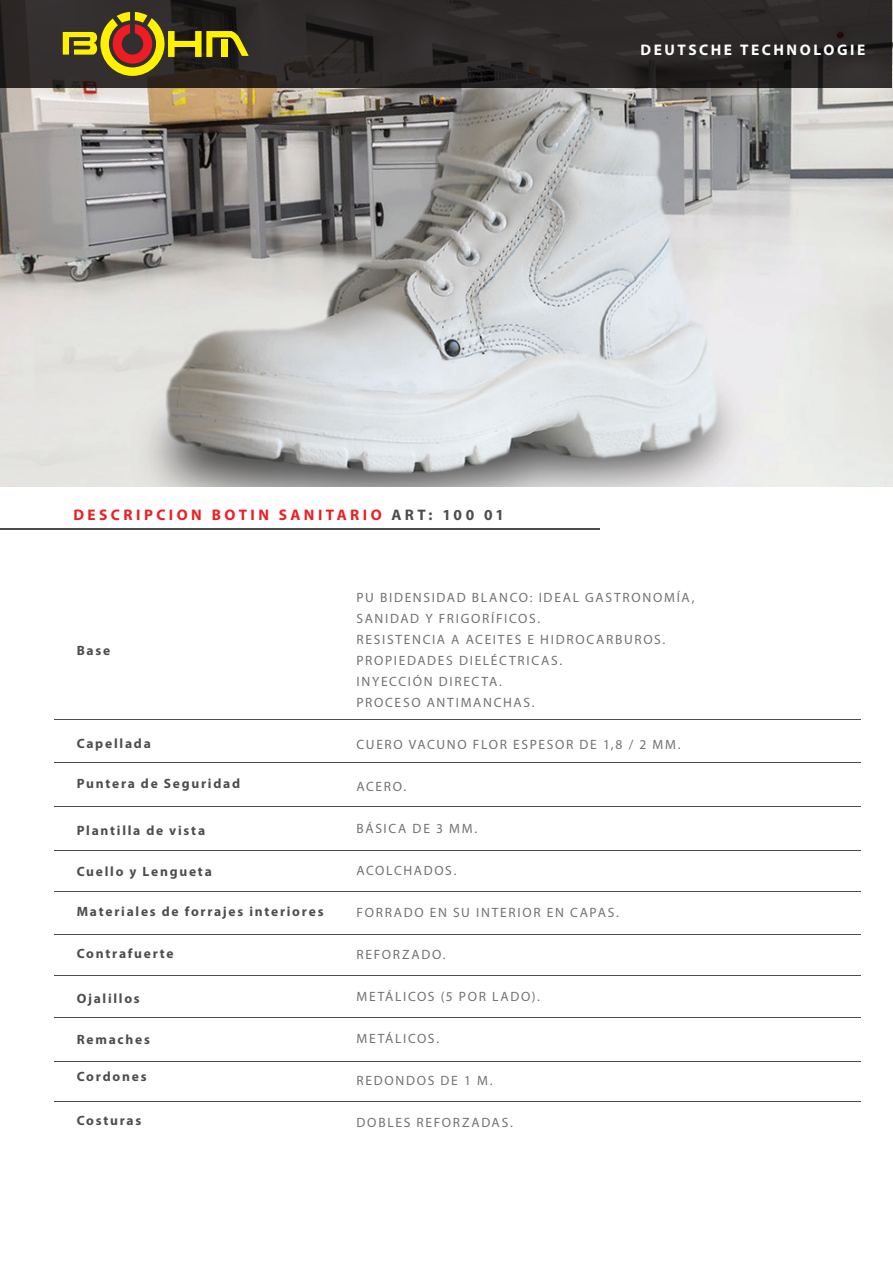
<style>
.page{position:relative;width:893px;height:1263px;background:#fff}
.page>*{position:absolute;margin:0;border:0;box-sizing:border-box;transform-origin:0 0}
.t1{font:700 15.3px "Myriad Pro";letter-spacing:.22em;color:#ee1d23}
.t2{font:700 15.3px "Myriad Pro";letter-spacing:.165em;color:#fff}
.t3{font:13.5px/21px "Myriad Pro";letter-spacing:.125em;color:rgb(35 31 32/.8)}
.t4{font:700 13.5px "Myriad Pro";letter-spacing:.13em;color:rgb(35 31 32/.8)}
.s1{color:rgb(35 31 32/.8)}
</style>
<div class="page">
<img style="left:0;top:0;width:893px;height:486px">
<svg style="left:0;top:0;width:891px;height:88px;background:#2b2827"></svg>
<svg style="left:63px;top:12px;width:186px;height:64px;background:#6c571c"></svg>
<hr style="left:55px;top:719px;width:806px;height:1px;background:#231f20">
<hr style="left:55px;top:762px;width:806px;height:1px;background:#231f20">
<hr style="left:55px;top:806px;width:806px;height:1px;background:#231f20">
<hr style="left:55px;top:850px;width:806px;height:1px;background:#231f20">
<hr style="left:55px;top:891px;width:806px;height:1px;background:#231f20">
<hr style="left:55px;top:934px;width:806px;height:1px;background:#231f20">
<hr style="left:55px;top:975px;width:806px;height:1px;background:#231f20">
<hr style="left:55px;top:1061px;width:806px;height:1px;background:#231f20">
<hr style="left:55px;top:1101px;width:806px;height:1px;background:#231f20">
<hr style="left:55px;top:1017px;width:806px;height:1px;background:#231f20">
<hr style="left:0;top:529px;width:599px;height:1px;background:#231f20">
<p class="t2" style="left:640px;top:39px;width:226px">DEUTSCHE TECHNOLOGIE</p>
<p class="t1" style="left:73px;top:505px;width:432px">DESCRIPCION BOTIN SANITARIO <span class="s1">ART: 100 01</span></p>
<p class="t4" style="left:77px;top:642px;width:35px">Base</p>
<p class="t4" style="left:77px;top:734px;width:76px">Capellada</p>
<p class="t4" style="left:77px;top:775px;width:165px">Puntera de Seguridad</p>
<p class="t4" style="left:77px;top:822px;width:130px">Plantilla de vista</p>
<p class="t4" style="left:77px;top:863px;width:137px">Cuello y Lengueta</p>
<p class="t4" style="left:77px;top:902px;width:248px">Materiales de forrajes interiores</p>
<p class="t4" style="left:77px;top:944px;width:98px">Contrafuerte</p>
<p class="t4" style="left:77px;top:989px;width:65px">Ojalillos</p>
<p class="t4" style="left:77px;top:1030px;width:75px">Remaches</p>
<p class="t4" style="left:77px;top:1067px;width:71px">Cordones</p>
<p class="t4" style="left:77px;top:1111px;width:66px">Costuras</p>
<p class="t3" style="left:357px;top:587px;width:340px">PU BIDENSIDAD BLANCO: IDEAL GASTRONOMÍA,<br>SANIDAD Y FRIGORÍFICOS.<br>RESISTENCIA A ACEITES E HIDROCARBUROS.<br>PROPIEDADES DIELÉCTRICAS.<br>INYECCIÓN DIRECTA.<br>PROCESO ANTIMANCHAS.</p>
<p class="t3" style="left:357px;top:734px;width:325px">CUERO VACUNO FLOR ESPESOR DE 1,8 / 2 MM.</p>
<p class="t3" style="left:357px;top:776px;width:51px">ACERO.</p>
<p class="t3" style="left:357px;top:818px;width:122px">BÁSICA DE 3 MM.</p>
<p class="t3" style="left:357px;top:860px;width:101px">ACOLCHADOS.</p>
<p class="t3" style="left:357px;top:902px;width:264px">FORRADO EN SU INTERIOR EN CAPAS.</p>
<p class="t3" style="left:357px;top:944px;width:91px">REFORZADO.</p>
<p class="t3" style="left:357px;top:986px;width:185px">METÁLICOS (5 POR LADO).</p>
<p class="t3" style="left:357px;top:1028px;width:84px">METÁLICOS.</p>
<p class="t3" style="left:357px;top:1070px;width:138px">REDONDOS DE 1 M.</p>
<p class="t3" style="left:357px;top:1112px;width:158px">DOBLES REFORZADAS.</p>
</div>
